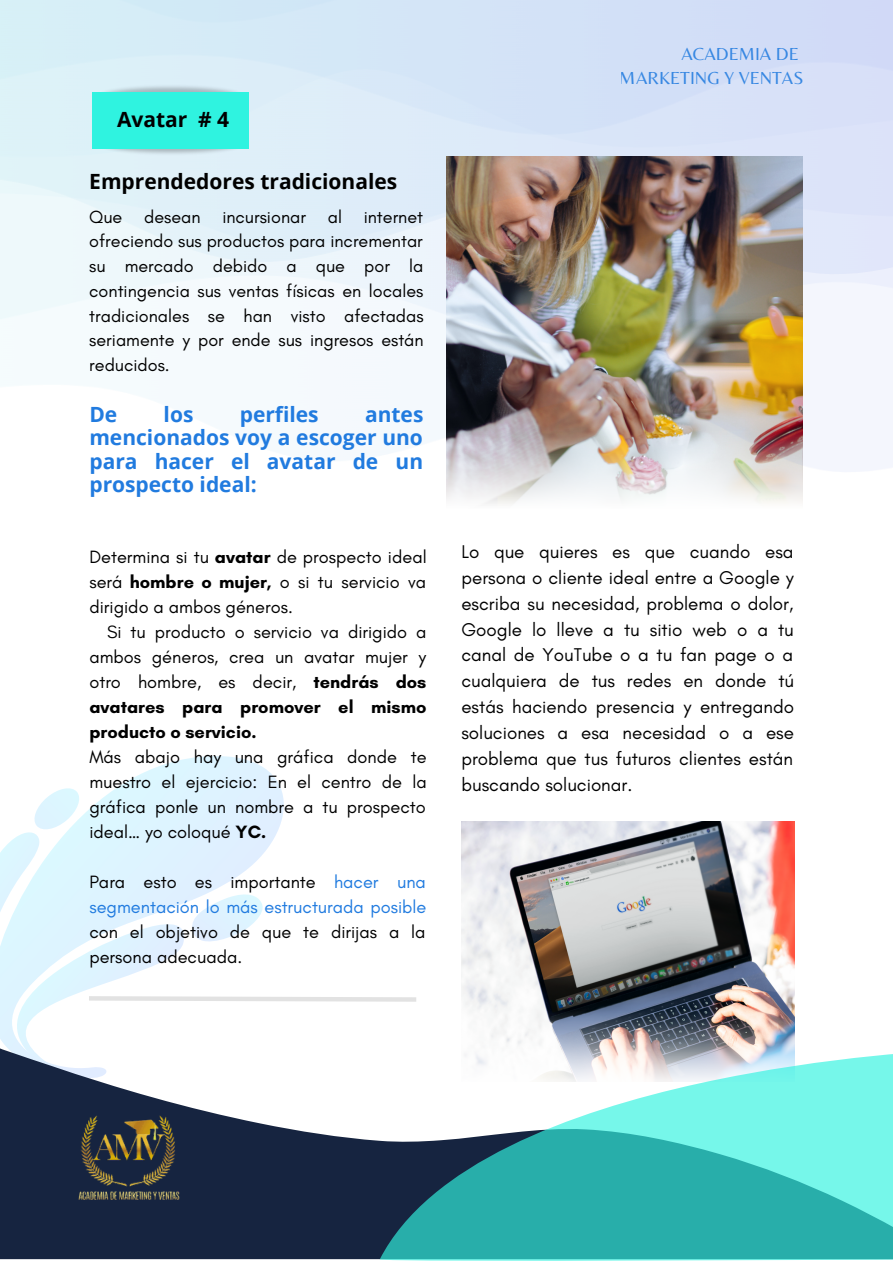
<style>
.page{position:relative;width:893px;height:1264px;background:#fff}
.page>*{position:absolute;margin:0;border:0;box-sizing:border-box;transform-origin:0 0}
.t1{font:700 21px/23.5px "Open Sans";color:#217bdf;text-align:justify}
.t2{font:700 21px "Open Sans";color:#000}
.t3{font:18.75px/25.8px "Glacial Indifference";color:#000;text-align:justify}
.t4{font:18.15px/24.9px "Glacial Indifference";color:#000;text-align:justify}
.t5{font:18.15px/24.9px "Glacial Indifference";color:#217bdf}
.t6{font:18.15px/24.8px "Belleza";color:#217bdf;text-align:right}
.t7{font:18px/24.8px "Glacial Indifference";color:#000;text-align:justify}
.s1{font-weight:700}
.s2{color:#000}
</style>
<div class="page">
<img style="left:461px;top:821px;width:333px;height:95px">
<img style="left:446px;top:472px;width:356px;height:32px">
<img style="left:0;top:274px;width:892px;height:198px">
<img style="left:0;top:0;width:892px;height:274px">
<img style="left:89px;top:134px;width:163px;height:24px">
<img style="left:89px;top:83px;width:163px;height:23px">
<div style="left:93px;top:92px;width:156px;height:56px;background:#2ff3e0"></div>
<img style="left:461px;top:916px;width:334px;height:121px">
<svg style="left:121px;top:756px;width:158px;height:29px;fill:#def6ff"></svg>
<svg style="left:0;top:1037px;width:795px;height:222px;fill:#162440"></svg>
<svg style="left:379px;top:1050px;width:513px;height:211px"></svg>
<img style="left:75px;top:1106px;width:105px;height:96px">
<svg style="left:0;top:785px;width:421px;height:295px"></svg>
<p class="t2" style="left:117px;top:105px;width:114px">Avatar # 4</p>
<p class="t2" style="left:89px;top:167px;width:309px">Emprendedores tradicionales</p>
<p class="t7" style="left:89px;top:204px;width:336px">Que desean incursionar al internet ofreciendo sus productos para incrementar su mercado debido a que por la contingencia sus ventas físicas en locales tradicionales se han visto afectadas seriamente y por ende sus ingresos están reducidos.</p>
<p class="t1" style="left:89px;top:401px;width:29px">De</p>
<p class="t1" style="left:164px;top:401px;width:31px">los</p>
<p class="t1" style="left:240px;top:401px;width:80px">perfiles</p>
<p class="t1" style="left:89px;top:401px;width:335px;text-indent:276px">antes mencionados voy a escoger uno para hacer el avatar de un prospecto ideal:</p>
<p class="t4" style="left:89px;top:544px;width:339px">Determina si tu <span class="s1">avatar</span> de prospecto ideal será <span class="s1">hombre o mujer,</span> o si tu servicio va dirigido a ambos géneros.</p>
<p class="t4" style="left:89px;top:619px;width:338px;text-indent:18px">Si tu producto o servicio va dirigido a ambos géneros, crea un avatar mujer y otro hombre, es decir, <span class="s1">tendrás dos avatares para promover el mismo producto o servicio.</span></p>
<p class="t4" style="left:89px;top:744px;width:339px">Más abajo hay una gráfica donde te muestro el ejercicio: En el centro de la gráfica ponle un nombre a tu prospecto ideal… yo coloqué <span class="s1">YC.</span></p>
<p class="t5" style="left:89px;top:869px;width:338px"><span class="s2">Para esto es importante</span> hacer una segmentación lo más estructurada posible</p>
<p class="t4" style="left:89px;top:918px;width:338px">con el objetivo de que te dirijas a la persona adecuada.</p>
<p class="t6" style="left:620px;top:41px;width:185px">ACADEMIA DE<br>MARKETING Y VENTAS</p>
<p class="t3" style="left:461px;top:538px;width:334px">Lo que quieres es que cuando esa persona o cliente ideal entre a Google y escriba su necesidad, problema o dolor, Google lo lleve a tu sitio web o a tu canal de YouTube o a tu fan page o a cualquiera de tus redes en donde tú estás haciendo presencia y entregando soluciones a esa necesidad o a ese problema que tus futuros clientes están buscando solucionar.</p>
</div>
